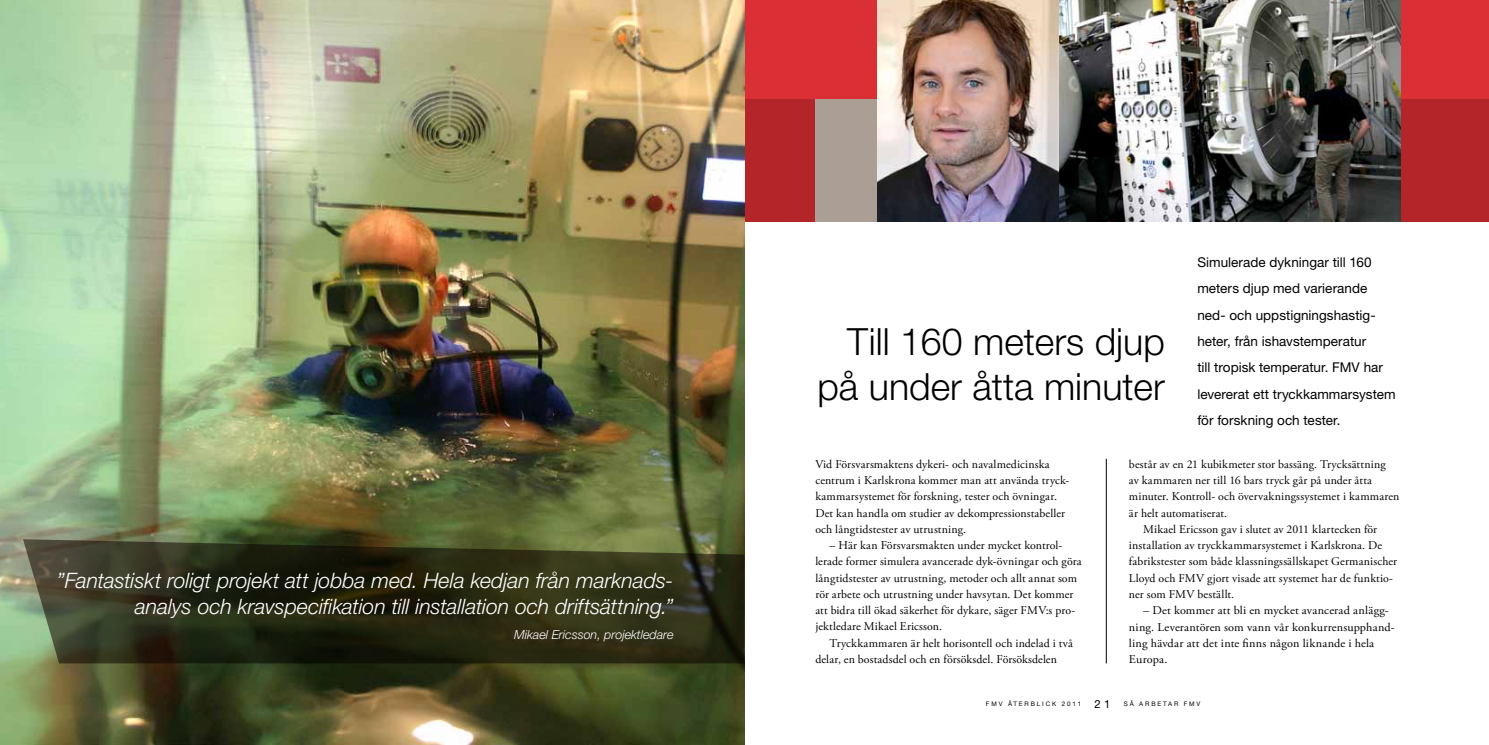
<style>
.page{position:relative;width:1489px;height:745px;background:#fff}
.page>*{position:absolute;margin:0;border:0;box-sizing:border-box;transform-origin:0 0}
.t1{font:300 37.5px/45px "Helvetica Neue LT Std";color:#000;text-align:right}
.t2{font:italic 300 21.25px/26.2px "Helvetica Neue LT Std";letter-spacing:-.005em;color:#fff;text-align:right}
.t3{font:13.5px/26.2px "Helvetica Neue LT Std";color:#000}
.t4{font:italic 300 12.5px "Helvetica Neue LT Std";color:#fff}
.t5{font:11.88px/16.2px "Adobe Garamond Pro";letter-spacing:.01em;color:#000}
.t6{font:6.25px "Helvetica Neue LT Std";letter-spacing:.3em;color:#000}
.s1{font-size:11.25px}
</style>
<div class="page">
<div style="left:744px;top:0;width:744px;height:221px;background:#db2f36"></div>
<svg style="left:744px;top:99px;width:744px;height:122px;background:#b04747"></svg>
<hr style="left:1105px;top:458px;width:1px;height:205px;background:#000">
<img style="left:0;top:0;width:744px;height:744px">
<img style="left:877px;top:0;width:523px;height:221px">
<svg style="left:23px;top:539px;width:721px;height:124px;background:#2f311a"></svg>
<h2 class="t2" style="left:57px;top:566px;width:617px">”Fantastiskt roligt projekt att jobba med. Hela kedjan från marknads&shy;analys och kravspecifikation till installation och driftsättning.”</h2>
<p class="t4" style="left:514px;top:627px;width:161px">Mikael Ericsson, projektledare</p>
<h1 class="t1" style="left:817px;top:318px;width:349px">Till 160 meters djup på under åtta minuter</h1>
<p class="t3" style="left:1197px;top:249px;width:200px">Simulerade dykningar till 160 meters djup med varierande ned- och uppstigningshastig&shy;heter, från ishavstemperatur<br>till tropisk temperatur. FMV har levererat ett tryckkammarsystem för forskning och tester.</p>
<p class="t5" style="left:815px;top:456px;width:255px">Vid Försvarsmaktens dykeri- och navalmedicinska centrum i Karlskrona kommer man att använda tryck&shy;kammarsystemet för forskning, tester och övningar.<br>Det kan handla om studier av dekompressionstabeller och långtidstester av utrustning.</p>
<p class="t5" style="left:815px;top:537px;width:268px;text-indent:14px">– Här kan Försvarsmakten under mycket kontrol&shy;lerade former simulera avancerade dyk-övningar och göra långtidstester av utrustning, metoder och allt annat som rör arbete och utrustning under havsytan. Det kommer att bidra till ökad säkerhet för dykare, säger FMV:s pro&shy;jektledare Mikael Ericsson.</p>
<p class="t5" style="left:815px;top:634px;width:259px;text-indent:14px">Tryckkammaren är helt horisontell och indelad i två delar, en bostadsdel och en försöksdel. Försöksdelen</p>
<p class="t5" style="left:1128px;top:456px;width:258px">består av en 21 kubikmeter stor bassäng. Trycksättning</p>
<p class="t5" style="left:1128px;top:472px;width:244px">av kammaren ner till 16 bars tryck går på under åtta</p>
<p class="t5" style="left:1128px;top:488px;width:272px">minuter. Kontroll- och övervakningssystemet i kammaren</p>
<p class="t5" style="left:1128px;top:504px;width:100px">är helt automatiserat.</p>
<p class="t5" style="left:1143px;top:521px;width:235px">Mikael Ericsson gav i slutet av 2011 klartecken för</p>
<p class="t5" style="left:1128px;top:537px;width:255px">installation av tryckkammarsystemet i Karlskrona. De</p>
<p class="t5" style="left:1128px;top:553px;width:269px">fabrikstester som både klassningssällskapet Germanischer</p>
<p class="t5" style="left:1128px;top:569px;width:265px">Lloyd och FMV gjort visade att systemet har de funktio-</p>
<p class="t5" style="left:1128px;top:586px;width:107px">ner som FMV beställt.</p>
<p class="t5" style="left:1128px;top:602px;width:267px;text-indent:14px">– Det kommer att bli en mycket avancerad anlägg&shy;ning. Leverantören som vann vår konkurrensupphand&shy;ling hävdar att det inte finns någon liknande i hela Europa.</p>
<p class="t6" style="left:985px;top:699px;width:216px">FMV ÅTERBLICK 2011 <span class="s1">21</span> SÅ ARBETAR FMV</p>
</div>
